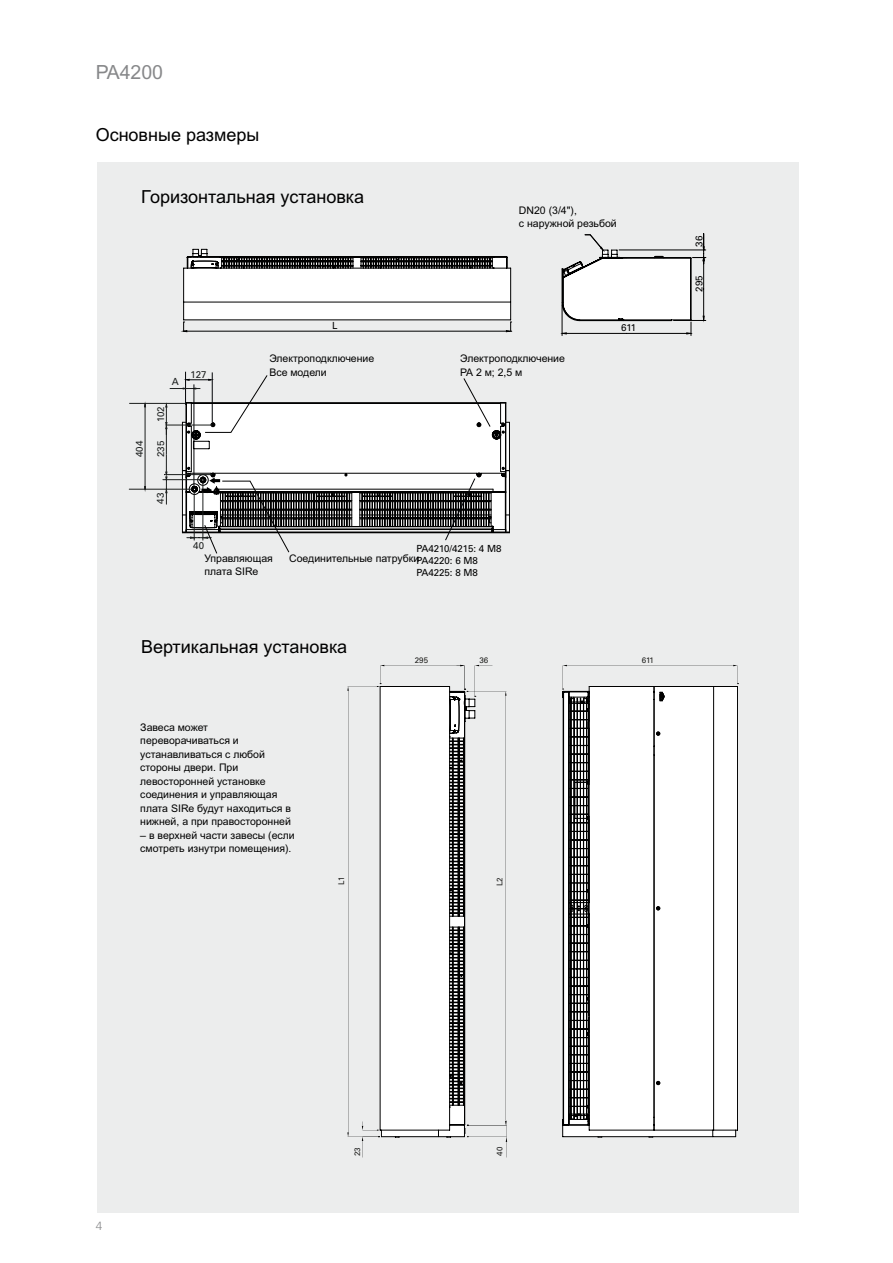
<style>
.page{position:relative;width:893px;height:1263px;background:#fff}
.page>*{position:absolute;margin:0;border:0;box-sizing:border-box;transform-origin:0 0}
.t1{font:19.5px "Arial Cyr";color:#87888a}
.t2{font:18px "Arial Cyr";color:#000}
.t3{font:300 12px "Univers";color:#87888a}
.t4{font:10.5px/13.5px "Arial Cyr";color:#000}
.t5{font:9.75px/11.7px "Univers";color:#000}
.t6{font:9.75px "Univers";color:#1b1e1d}
.t7{font:7.95px "Univers";color:#1c1c1a}
</style>
<div class="page">
<div style="left:97px;top:162px;width:701px;height:1051px;background:#eceded"></div>
<hr style="left:129px;top:489px;width:62px;height:1px;background:#1b1e1d">
<hr style="left:163px;top:479px;width:38px;height:1px;background:#1b1e1d">
<hr style="left:129px;top:403px;width:57px;height:1px;background:#1b1e1d">
<hr style="left:145px;top:403px;width:1px;height:87px;background:#1b1e1d">
<svg style="left:379px;top:686px;width:359px;height:451px"></svg>
<svg style="left:165px;top:234px;width:541px;height:320px"></svg>
<h1 class="t1" style="left:96px;top:61px;width:69px">PA4200</h1>
<h2 class="t2" style="left:96px;top:125px;width:165px">Основные размеры</h2>
<h2 class="t2" style="left:141px;top:186px;width:225px">Горизонтальная установка</h2>
<p class="t4" style="left:519px;top:203px;width:99px">DN20 (3/4"),<br>c наружной резьбой</p>
<p class="t6" style="left:134px;top:457px;width:18px;rotate:-90deg">404</p>
<p class="t6" style="left:172px;top:376px;width:9px">A</p>
<p class="t6" style="left:155px;top:422px;width:17px;rotate:-90deg">102</p>
<p class="t6" style="left:155px;top:457px;width:18px;rotate:-90deg">235</p>
<p class="t6" style="left:190px;top:369px;width:18px">127</p>
<p class="t6" style="left:155px;top:503px;width:12px;rotate:-90deg">43</p>
<p class="t5" style="left:332px;top:320px;width:7px">L</p>
<p class="t5" style="left:621px;top:322px;width:16px">611</p>
<p class="t4" style="left:269px;top:352px;width:106px">Электроподключение<br>Все модели</p>
<p class="t4" style="left:460px;top:352px;width:106px">Электроподключение</p>
<p class="t4" style="left:460px;top:365px;width:64px">PA 2 м; 2,5 м</p>
<p class="t6" style="left:193px;top:540px;width:12px">40</p>
<p class="t4" style="left:204px;top:551px;width:70px">Управляющая плата SIRe</p>
<p class="t5" style="left:416px;top:543px;width:87px">PA4210/4215: 4 M8<br>PA4220: 6 M8<br>PA4225: 8 M8</p>
<p class="t4" style="left:289px;top:551px;width:132px">Соединительные патрубки</p>
<h2 class="t2" style="left:141px;top:636px;width:208px">Вертикальная установка</h2>
<p class="t4" style="left:140px;top:720px;width:152px">Завеса может переворачиваться и устанавливаться с любой стороны двери. При левосторонней установке соединения и управляющая плата SIRe будут находиться в нижней, а при правосторонней</p>
<p class="t4" style="left:140px;top:828px;width:156px">– в верхней части завесы (если смотреть изнутри помещения).</p>
<p class="t7" style="left:415px;top:655px;width:15px">295</p>
<p class="t7" style="left:479px;top:655px;width:10px">36</p>
<p class="t7" style="left:642px;top:655px;width:14px">611</p>
<p class="t7" style="left:337px;top:885px;width:10px;rotate:-90deg">L1</p>
<p class="t7" style="left:495px;top:886px;width:10px;rotate:-90deg">L2</p>
<p class="t5" style="left:693px;top:247px;width:12px;rotate:-90deg">36</p>
<p class="t5" style="left:693px;top:292px;width:18px;rotate:-90deg">295</p>
<p class="t3" style="left:96px;top:1218px;width:8px">4</p>
<p class="t7" style="left:353px;top:1156px;width:10px;rotate:-90deg">23</p>
<p class="t7" style="left:495px;top:1156px;width:10px;rotate:-90deg">40</p>
</div>
